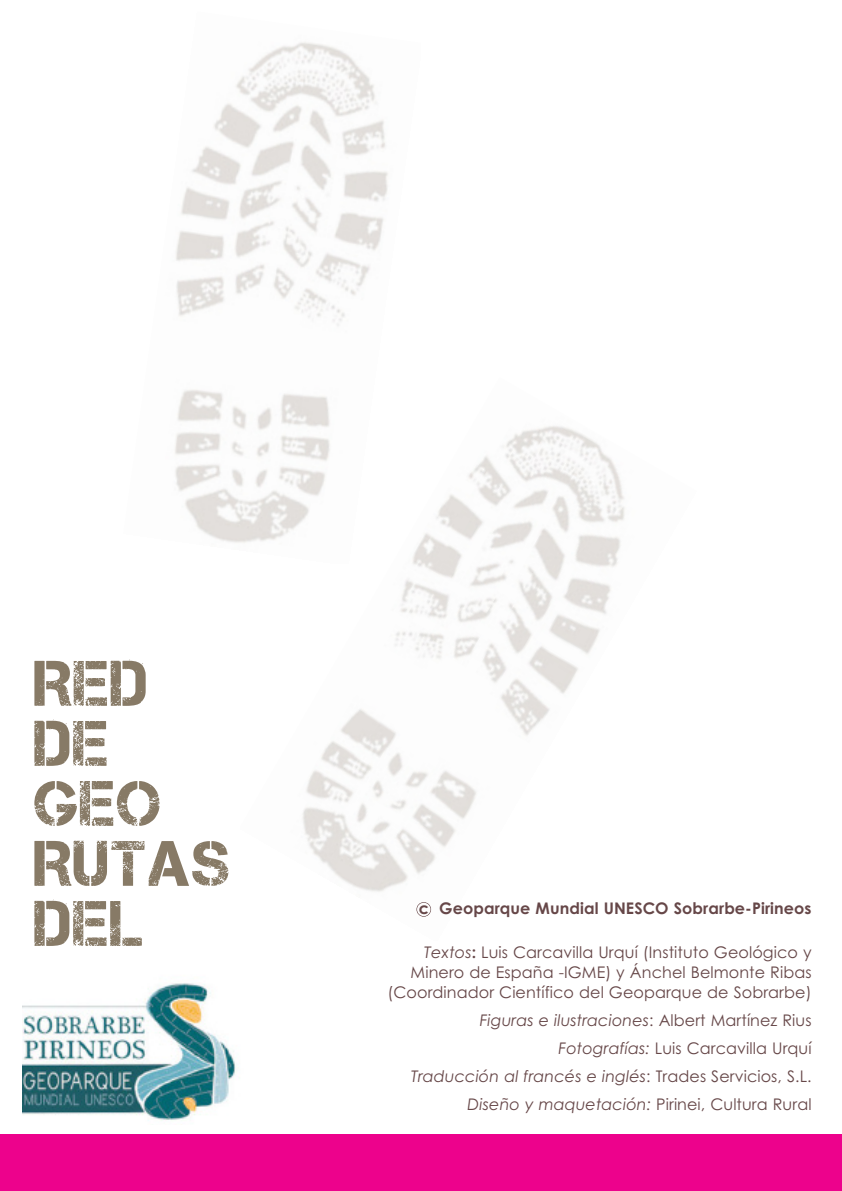
<style>
.page{position:relative;width:842px;height:1191px;background:#fff}
.page>*{position:absolute;margin:0;border:0;box-sizing:border-box;transform-origin:0 0}
.t1{font:64px/60px "Capture Smallz";letter-spacing:.025em;color:#877a66}
.t2{font:16px/28px "Century Gothic";letter-spacing:.005em;color:#664748;text-align:right}
.t3{font:700 16px "Century Gothic";letter-spacing:.005em;color:#664748}
.s1{font-style:italic}
.s2{font-weight:700}
</style>
<div class="page">
<div style="left:0;top:1134px;width:842px;height:57px;background:#ed028c"></div>
<img style="left:22px;top:983px;width:214px;height:138px">
<img style="left:175px;top:42px;width:213px;height:501px">
<img style="left:240px;top:377px;width:385px;height:540px">
<div style="left:416px;top:902px;width:15px;height:14px;border:1px solid #664748;border-radius:50%"></div>
<h1 class="t1" style="left:34px;top:653px;width:197px">RED<br>DE<br>GEO<br>RUTAS<br>DEL</h1>
<p class="t3" style="left:419px;top:899px;width:394px">c Geoparque Mundial UNESCO Sobrarbe-Pirineos</p>
<p class="t2" style="left:387px;top:942px;width:426px;line-height:20px"><span class="s1">Textos</span><span class="s2">:</span> Luis Carcavilla Urquí (Instituto Geológico y<br>Minero de España -IGME) y Ánchel Belmonte Ribas (Coordinador Científico del Geoparque de Sobrarbe)</p>
<p class="t2" style="left:411px;top:1006px;width:402px"><span class="s1">Figuras e ilustraciones</span>: Albert Martínez Rius <span class="s1">Fotografías:</span> Luis Carcavilla Urquí<br><span class="s1">Traducción al francés e inglés</span>: Trades Servicios, S.L.<br><span class="s1">Diseño y maquetación:</span> Pirinei, Cultura Rural</p>
</div>
